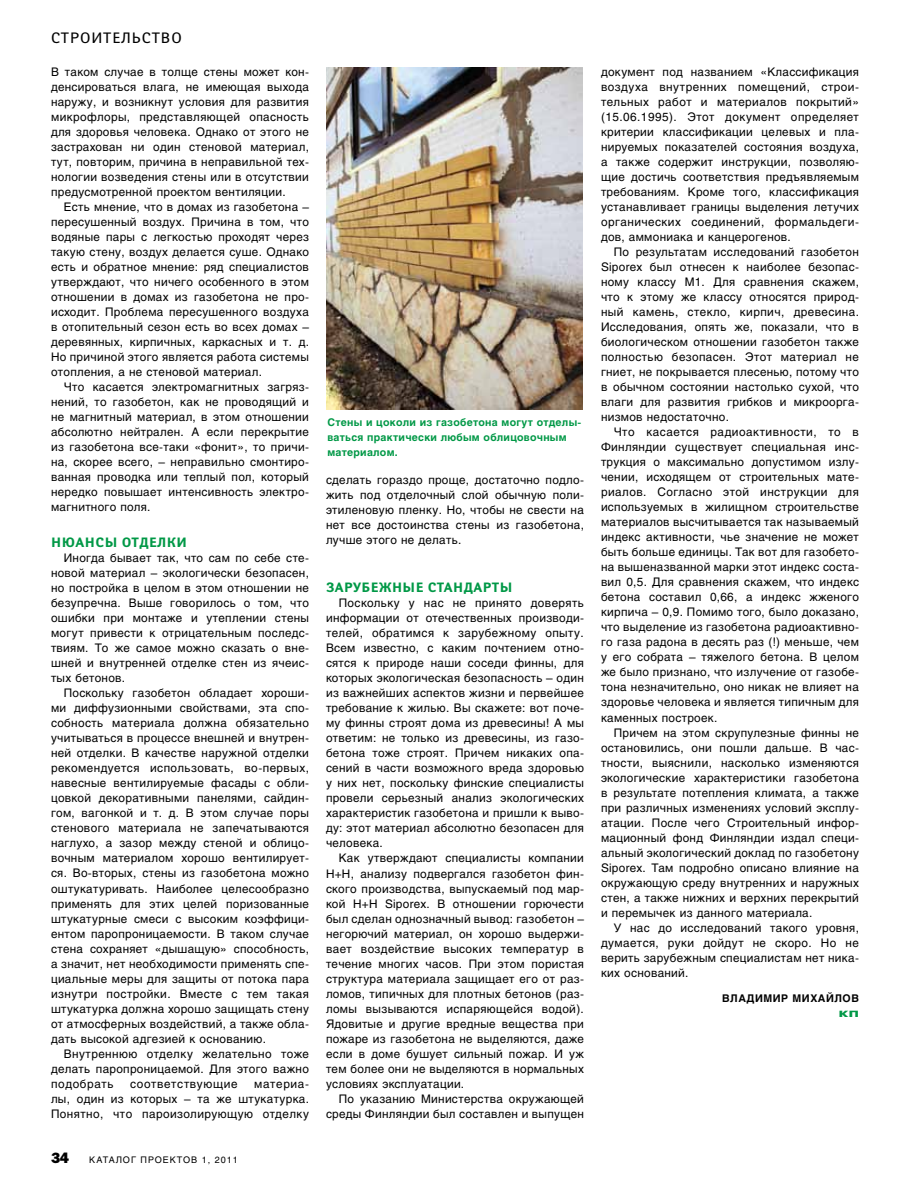
<style>
.page{position:relative;width:910px;height:1191px;background:#fff}
.page>*{position:absolute;margin:0;border:0;box-sizing:border-box;transform-origin:0 0}
.t1{font:15px "Yanus OT";color:#000}
.t2{font:800 15px "Franklin Gothic ITC";color:#000}
.t3{font:700 13.5px "Yanus OT";letter-spacing:.035em;color:#009846}
.t4{font:11.7px/15px "Helios Std";letter-spacing:.025em;color:#000;text-align:justify}
.t5{font:11.7px "Helios Std";letter-spacing:.055em;color:#000}
.t6{font:700 10.5px/15px "Helios Std";letter-spacing:.025em;color:#009846}
.t7{font:700 10.5px "Helios Std";color:#000}
.t8{font:9px "Helios Std";letter-spacing:.1em;color:#000}
.t9{font:700 9px "Futuris C";color:#009846;scale:1.5 1}
</style>
<div class="page">
<img style="left:326px;top:67px;width:257px;height:342px">
<p class="t1" style="left:51px;top:28px;width:132px">строительство</p>
<p class="t4" style="left:51px;top:65px;width:259px">В таком случае в толще стены может кон&shy;денсироваться влага, не имеющая выхода наружу, и возникнут условия для развития микрофлоры, представляющей опасность для здоровья человека. Однако от этого не застрахован ни один стеновой материал, тут, повторим, причина в неправильной тех&shy;нологии возведения стены или в отсутствии предусмотренной проектом вентиляции.</p>
<p class="t4" style="left:51px;top:200px;width:259px;text-indent:13px">Есть мнение, что в домах из газобетона – пересушенный воздух. Причина в том, что водяные пары с легкостью проходят через такую стену, воздух делается суше. Однако есть и обратное мнение: ряд специалистов утверждают, что ничего особенного в этом отношении в домах из газобетона не про&shy;исходит. Проблема пересушенного воздуха в отопительный сезон есть во всех домах – деревянных, кирпичных, каркасных и т. д.<br>Но причиной этого является работа системы отопления, а не стеновой материал.</p>
<p class="t4" style="left:51px;top:380px;width:259px;text-indent:13px">Что касается электромагнитных загряз&shy;нений, то газобетон, как не проводящий и не магнитный материал, в этом отношении абсолютно нейтрален. А если перекрытие из газобетона все-таки «фонит», то причи&shy;на, скорее всего, – неправильно смонтиро&shy;ванная проводка или теплый пол, который нередко повышает интенсивность электро&shy;магнитного поля.</p>
<p class="t3" style="left:51px;top:535px;width:137px">Н юансы отделки</p>
<p class="t4" style="left:51px;top:550px;width:259px;text-indent:13px">Иногда бывает так, что сам по себе сте&shy;новой материал – экологически безопасен, но постройка в целом в этом отношении не безупречна. Выше говорилось о том, что ошибки при монтаже и утеплении стены могут привести к отрицательным последс&shy;твиям. То же самое можно сказать о вне&shy;шней и внутренней отделке стен из ячеис&shy;тых бетонов.</p>
<p class="t4" style="left:51px;top:685px;width:260px;text-indent:13px">Поскольку газобетон обладает хороши&shy;ми диффузионными свойствами, эта спо&shy;собность материала должна обязательно учитываться в процессе внешней и внутрен&shy;ней отделки. В качестве наружной отделки рекомендуется использовать, во-первых, навесные вентилируемые фасады с обли&shy;цовкой декоративными панелями, сайдин&shy;гом, вагонкой и т. д. В этом случае поры стенового материала не запечатываются наглухо, а зазор между стеной и облицо&shy;вочным материалом хорошо вентилирует&shy;ся. Во-вторых, стены из газобетона можно оштукатуривать. Наиболее целесообразно применять для этих целей поризованные штукатурные смеси с высоким коэффици&shy;ентом паропроницаемости. В таком случае стена сохраняет «дышащую» способность, а значит, нет необходимости применять спе&shy;циальные меры для защиты от потока пара изнутри постройки. Вместе с тем такая штукатурка должна хорошо защищать стену от атмосферных воздействий, а также обла&shy;дать высокой адгезией к основанию.</p>
<p class="t4" style="left:51px;top:1045px;width:259px;text-indent:13px">Внутреннюю отделку желательно тоже делать паропроницаемой. Для этого важно подобрать</p>
<p class="t4" style="left:51px;top:1075px;width:259px;text-indent:203px">материа&shy;лы, один из которых – та же штукатурка.<br>Понятно, что пароизолирующую отделку</p>
<p class="t5" style="left:130px;top:1076px;width:109px">соответствующие</p>
<p class="t2" style="left:51px;top:1148px;width:20px">34</p>
<p class="t8" style="left:89px;top:1154px;width:150px">КАТАЛОГ ПРОЕКТОВ 1, 2011</p>
<p class="t6" style="left:327px;top:415px;width:255px">Стены и цоколи из газобетона могут отделы&shy;ваться практически любым облицовочным материалом.</p>
<p class="t4" style="left:326px;top:472px;width:259px">сделать гораздо проще, достаточно подло&shy;жить под отделочный слой обычную поли&shy;этиленовую пленку. Но, чтобы не свести на нет все достоинства стены из газобетона, лучше этого не делать.</p>
<p class="t3" style="left:326px;top:580px;width:188px">Зарубежные стандарты</p>
<p class="t4" style="left:326px;top:595px;width:259px;text-indent:13px">Поскольку у нас не принято доверять информации от отечественных производи&shy;телей, обратимся к зарубежному опыту.<br>Всем известно, с каким почтением отно&shy;сятся к природе наши соседи финны, для которых экологическая безопасность – один из важнейших аспектов жизни и первейшее требование к жилью. Вы скажете: вот поче&shy;му финны строят дома из древесины! А мы ответим: не только из древесины, из газо&shy;бетона тоже строят. Причем никаких опа&shy;сений в части возможного вреда здоровью у них нет, поскольку финские специалисты провели серьезный анализ экологических характеристик газобетона и пришли к выво&shy;ду: этот материал абсолютно безопасен для человека.</p>
<p class="t4" style="left:326px;top:850px;width:259px;text-indent:13px">Как утверждают специалисты компании Н+Н, анализу подвергался газобетон фин&shy;ского производства, выпускаемый под мар&shy;кой Н+Н Siporex. В отношении горючести был сделан однозначный вывод: газобетон – негорючий материал, он хорошо выдержи&shy;вает воздействие высоких температур в течение многих часов. При этом пористая структура материала защищает его от раз&shy;ломов, типичных для плотных бетонов (раз&shy;ломы вызываются испаряющейся водой).<br>Ядовитые и другие вредные вещества при пожаре из газобетона не выделяются, даже если в доме бушует сильный пожар. И уж тем более они не выделяются в нормальных условиях эксплуатации.</p>
<p class="t4" style="left:326px;top:1090px;width:259px;text-align:right">По указанию Министерства окружающей среды Финляндии был составлен и выпущен</p>
<p class="t4" style="left:601px;top:65px;width:259px">документ под названием «Классификация воздуха внутренних помещений, строи&shy;тельных работ и материалов покрытий» (15.06.1995). Этот документ определяет критерии классификации целевых и пла&shy;нируемых показателей состояния воздуха, а также содержит инструкции, позволяю&shy;щие достичь соответствия предъявляемым требованиям. Кроме того, классификация устанавливает границы выделения летучих органических соединений, формальдеги&shy;дов, аммониака и канцерогенов.</p>
<p class="t4" style="left:601px;top:244px;width:260px;text-indent:13px">По результатам исследований газобетон Siporex был отнесен к наиболее безопас&shy;ному классу М1. Для сравнения скажем, что к этому же классу относятся природ&shy;ный камень, стекло, кирпич, древесина.<br>Исследования, опять же, показали, что в биологическом отношении газобетон также полностью безопасен. Этот материал не гниет, не покрывается плесенью, потому что в обычном состоянии настолько сухой, что влаги для развития грибков и микроорга&shy;низмов недостаточно.</p>
<p class="t4" style="left:601px;top:424px;width:259px;text-indent:13px">Что касается радиоактивности, то в Финляндии существует специальная инс&shy;трукция о максимально допустимом излу&shy;чении, исходящем от строительных мате&shy;риалов. Согласно этой инструкции для используемых в жилищном строительстве материалов высчитывается так называемый индекс активности, чье значение не может быть больше единицы. Так вот для газобето&shy;на вышеназванной марки этот индекс соста&shy;вил 0,5. Для сравнения скажем, что индекс бетона составил 0,66, а индекс жженого кирпича – 0,9. Помимо того, было доказано, что выделение из газобетона радиоактивно&shy;го газа радона в десять раз (!) меньше, чем у его собрата – тяжелого бетона. В целом же было признано, что излучение от газобе&shy;тона незначительно, оно никак не влияет на здоровье человека и является типичным для каменных построек.</p>
<p class="t4" style="left:601px;top:724px;width:259px;text-indent:13px">Причем на этом скрупулезные финны не остановились, они пошли дальше. В час&shy;тности, выяснили, насколько изменяются экологические характеристики газобетона в результате потепления климата, а также при различных изменениях условий эксплу&shy;атации. После чего Строительный инфор&shy;мационный фонд Финляндии издал специ&shy;альный экологический доклад по газобетону Siporex. Там подробно описано влияние на окружающую среду внутренних и наружных стен, а также нижних и верхних перекрытий и перемычек из данного материала.</p>
<p class="t4" style="left:601px;top:919px;width:259px;text-indent:13px">У нас до исследований такого уровня, думается, руки дойдут не скоро. Но не верить зарубежным специалистам нет ника&shy;ких оснований.</p>
<p class="t7" style="left:722px;top:992px;width:138px">Владимир Михайлов</p>
<p class="t9" style="left:839px;top:1008px;width:15px">КП</p>
</div>
